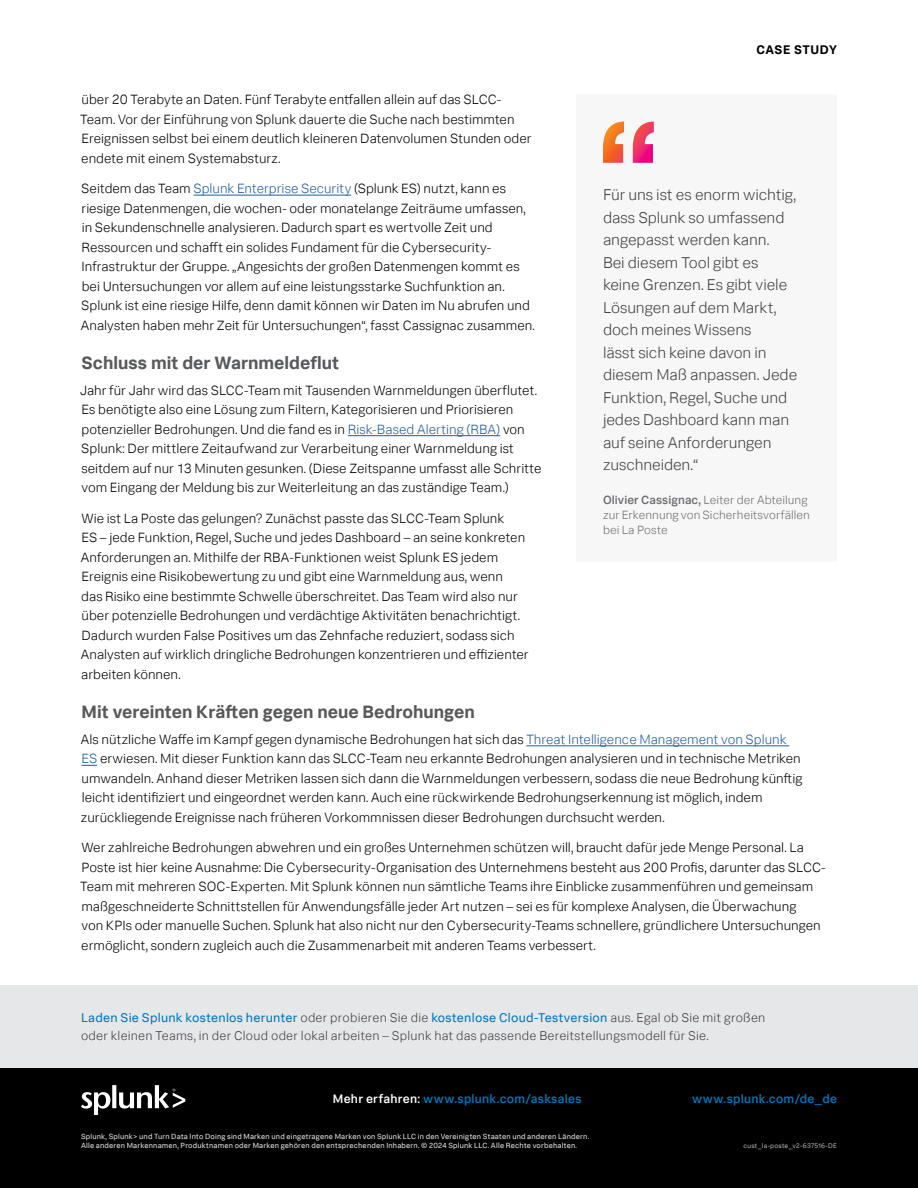
<style>
.page{position:relative;width:918px;height:1188px;background:#fff}
.page>*{position:absolute;margin:0;border:0;box-sizing:border-box;transform-origin:0 0}
.t1{font:700 18px "Splunk Data Sans Pro";color:#58595b}
.t2{font:300 15.75px/22.5px "Splunk Data Sans Pro";letter-spacing:-.005em;color:#414042}
.t3{font:300 13.5px/19.5px "Splunk Data Sans Pro";color:#000}
.t4{font:300 12.75px/17.2px "Splunk Data Sans Pro";letter-spacing:.02em;color:#414042}
.t5{font:700 12.6px "Splunk Data Sans Pro";letter-spacing:.045em;color:#000}
.t6{font:500 12.3px "Splunk Data Sans Pro";letter-spacing:.02em;color:#0077be}
.t7{font:300 12px/15px "Splunk Data Sans Pro";letter-spacing:.005em;color:#6d6e71}
.t8{font:7.5px/9px "Splunk Data Sans Pro";letter-spacing:.025em;color:#e6e7e8}
.t9{font:6.75px "Splunk Data Sans Pro";letter-spacing:.03em;color:#afb1b4}
.s1{color:#215e9e}
.s2{font-weight:500}
.s3{font-weight:400;color:#0077be}
.s4{color:#fff}
</style>
<div class="page">
<div style="left:0;top:1066px;width:918px;height:122px;background:#000"></div>
<svg style="left:81px;top:1085px;width:104px;height:29px"></svg>
<hr style="left:194px;top:195px;width:157px;height:1px;background:#215e9e">
<hr style="left:348px;top:435px;width:152px;height:1px;background:#215e9e">
<hr style="left:526px;top:745px;width:263px;height:1px;background:#215e9e">
<svg style="left:82px;top:765px;width:15px;height:1px"></svg>
<div style="left:576px;top:94px;width:261px;height:468px;background:#f7f7f7"></div>
<svg style="left:603px;top:122px;width:51px;height:41px"></svg>
<div style="left:0;top:986px;width:918px;height:82px;background:#e6e7e8"></div>
<p class="t5" style="left:756px;top:42px;width:82px">CASE STUDY</p>
<p class="t3" style="left:80px;top:90px;width:453px">über 20 Terabyte an Daten. Fünf Terabyte entfallen allein auf das SLCC-Team. Vor der Einführung von Splunk dauerte die Suche nach bestimmten Ereignissen selbst bei einem deutlich kleineren Datenvolumen Stunden oder endete mit einem Systemabsturz.</p>
<p class="t3" style="left:81px;top:179px;width:456px">Seitdem das Team <span class="s1">Splunk Enterprise Security</span> (Splunk ES) nutzt, kann es riesige Datenmengen, die wochen- oder monatelange Zeiträume umfassen, in Sekundenschnelle analysieren. Dadurch spart es wertvolle Zeit und Ressourcen und schafft ein solides Fundament für die Cybersecurity-Infrastruktur der Gruppe. „Angesichts der großen Datenmengen kommt es bei Untersuchungen vor allem auf eine leistungsstarke Suchfunktion an.<br>Splunk ist eine riesige Hilfe, denn damit können wir Daten im Nu abrufen und Analysten haben mehr Zeit für Untersuchungen“, fasst Cassignac zusammen.</p>
<h1 class="t1" style="left:82px;top:351px;width:259px">Schluss mit der Warnmeldeflut</h1>
<p class="t3" style="left:80px;top:380px;width:463px">Jahr für Jahr wird das SLCC-Team mit Tausenden Warnmeldungen überflutet.<br>Es benötigte also eine Lösung zum Filtern, Kategorisieren und Priorisieren potenzieller Bedrohungen. Und die fand es in <span class="s1">Risk-Based Alerting (RBA)</span> von Splunk: Der mittlere Zeitaufwand zur Verarbeitung einer Warnmeldung ist seitdem auf nur 13 Minuten gesunken. (Diese Zeitspanne umfasst alle Schritte vom Eingang der Meldung bis zur Weiterleitung an das zuständige Team.)</p>
<p class="t3" style="left:81px;top:508px;width:449px">Wie ist La Poste das gelungen? Zunächst passte das SLCC-Team Splunk<br>ES – jede Funktion, Regel, Suche und jedes Dashboard – an seine konkreten Anforderungen an. Mithilfe der RBA-Funktionen weist Splunk ES jedem Ereignis eine Risikobewertung zu und gibt eine Warnmeldung aus, wenn<br>das Risiko eine bestimmte Schwelle überschreitet. Das Team wird also nur über potenzielle Bedrohungen und verdächtige Aktivitäten benachrichtigt.<br>Dadurch wurden False Positives um das Zehnfache reduziert, sodass sich Analysten auf wirklich dringliche Bedrohungen konzentrieren und effizienter arbeiten können.</p>
<h1 class="t1" style="left:82px;top:700px;width:395px">Mit vereinten Kräften gegen neue Bedrohungen</h1>
<p class="t3" style="left:81px;top:729px;width:723px">Als nützliche Waffe im Kampf gegen dynamische Bedrohungen hat sich das <span class="s1">Threat Intelligence Management von Splunk ES</span> erwiesen. Mit dieser Funktion kann das SLCC-Team neu erkannte Bedrohungen analysieren und in technische Metriken umwandeln. Anhand dieser Metriken lassen sich dann die Warnmeldungen verbessern, sodass die neue Bedrohung künftig leicht identifiziert und eingeordnet werden kann. Auch eine rückwirkende Bedrohungserkennung ist möglich, indem zurückliegende Ereignisse nach früheren Vorkommnissen dieser Bedrohungen durchsucht werden.</p>
<p class="t3" style="left:80px;top:838px;width:747px">Wer zahlreiche Bedrohungen abwehren und ein großes Unternehmen schützen will, braucht dafür jede Menge Personal. La Poste ist hier keine Ausnahme: Die Cybersecurity-Organisation des Unternehmens besteht aus 200 Profis, darunter das SLCC-Team mit mehreren SOC-Experten. Mit Splunk können nun sämtliche Teams ihre Einblicke zusammenführen und gemeinsam maßgeschneiderte Schnittstellen für Anwendungsfälle jeder Art nutzen – sei es für komplexe Analysen, die Überwachung<br>von KPIs oder manuelle Suchen. Splunk hat also nicht nur den Cybersecurity-Teams schnellere, gründlichere Untersuchungen ermöglicht, sondern zugleich auch die Zusammenarbeit mit anderen Teams verbessert.</p>
<p class="t2" style="left:603px;top:183px;width:196px">Für uns ist es enorm wichtig, dass Splunk so umfassend angepasst werden kann.<br>Bei diesem Tool gibt es keine Grenzen. Es gibt viele<br>Lösungen auf dem Markt, doch meines Wissens<br>lässt sich keine davon in diesem Maß anpassen. Jede<br>Funktion, Regel, Suche und jedes Dashboard kann man auf seine Anforderungen zuschneiden.“</p>
<p class="t7" style="left:603px;top:492px;width:208px"><span class="s2">Olivier Cassignac,</span> Leiter der Abteilung zur Erkennung von Sicherheitsvorfällen bei La Poste</p>
<p class="t4" style="left:81px;top:1009px;width:686px"><span class="s3">Laden Sie Splunk kostenlos herunter</span> oder probieren Sie die <span class="s3">kostenlose Cloud-Testversion</span> aus. Egal ob Sie mit großen oder kleinen Teams, in der Cloud oder lokal arbeiten – Splunk hat das passende Bereitstellungsmodell für Sie.</p>
<p class="t6" style="left:333px;top:1091px;width:250px"><span class="s4">Mehr erfahren:</span> www.splunk.com/asksales</p>
<p class="t6" style="left:692px;top:1091px;width:146px">www.splunk.com/de_de</p>
<p class="t8" style="left:81px;top:1131px;width:510px">Splunk, Splunk&gt; und Turn Data Into Doing sind Marken und eingetragene Marken von Splunk LLC in den Vereinigten Staaten und anderen Ländern.<br>Alle anderen Markennamen, Produktnamen oder Marken gehören den entsprechenden Inhabern. © 2024 Splunk LLC. Alle Rechte vorbehalten.</p>
<p class="t9" style="left:744px;top:1141px;width:95px">cust_la-poste_v2-637516-DE</p>
</div>
